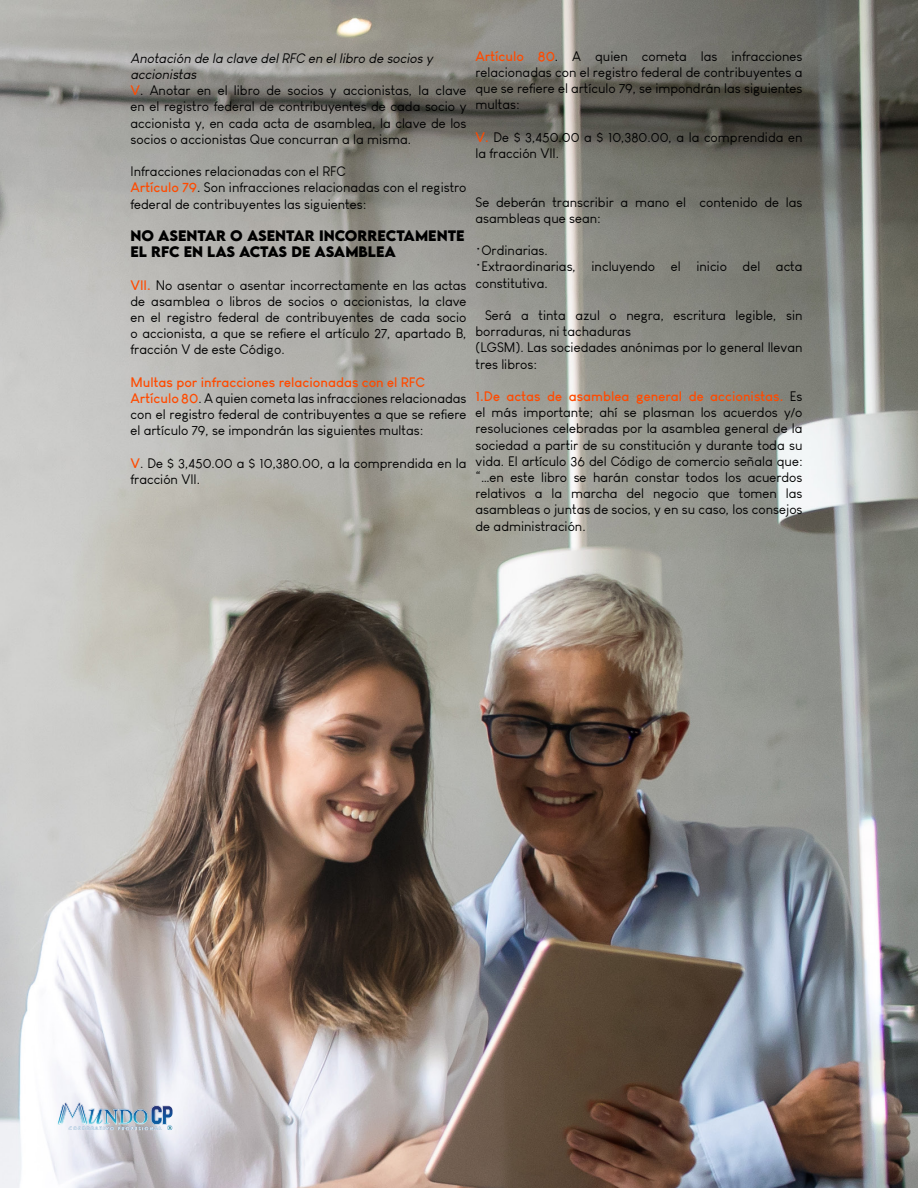
<style>
.page{position:relative;width:918px;height:1188px;background:#fff}
.page>*{position:absolute;margin:0;border:0;box-sizing:border-box;transform-origin:0 0}
.t1{font:13.5px/16.2px "Louis George Cafe";color:#000}
.t2{font:700 13.5px/16.2px "LEMONMILK";color:#000}
.t3{font:italic 13.5px/16.2px "Louis George Cafe";color:#000}
.t4{font:700 13.5px "Louis George Cafe";color:#ff4a00}
.s1{font-weight:700;color:#ff4a00}
</style>
<div class="page">
<img style="left:0;top:0;width:918px;height:1188px">
<img style="left:54px;top:1094px;width:123px;height:40px">
<p class="t3" style="left:131px;top:50px;width:307px">Anotación de la clave delRFC en ellibro de socios y accionistas</p>
<p class="t1" style="left:131px;top:82px;width:338px;text-align:justify"><span class="s1">V</span>. Anotar en el libro de socios y accionistas, la clave en el registro federal de contribuyentes de cada socio y accionista y, en cada acta de asamblea, la clave de los socios o accionistas Que concurran a la misma.</p>
<p class="t1" style="left:131px;top:163px;width:217px">Infracciones relacionadas con el RFC</p>
<p class="t1" style="left:131px;top:180px;width:338px"><span class="s1">Artículo 79</span>. Son infracciones relacionadas con el registro federal de contribuyentes las siguientes:</p>
<p class="t2" style="left:131px;top:228px;width:336px">NO ASENTAR O ASENTAR INCORRECTAMENTE<br>EL RFC</p>
<p class="t2" style="left:184px;top:244px;width:213px">EN LAS ACTAS DE ASAMBLEA</p>
<p class="t1" style="left:131px;top:277px;width:338px;text-align:justify"><span class="s1">VII.</span> No asentar o asentar incorrectamente en las actas de asamblea o libros de socios o accionistas, la clave en el registro federal de contribuyentes de cada socio o accionista, a que se refiere el artículo 27, apartado B, fracción V de este Código.</p>
<p class="t4" style="left:131px;top:373px;width:296px">Multas por infracciones relacionadas con el RFC</p>
<p class="t1" style="left:131px;top:390px;width:338px;text-align:justify"><span class="s1">Artículo 80</span>. A quien cometa las infracciones relacionadas con el registro federal de contribuyentes a que se refiere el artículo 79, se impondrán las siguientes multas:</p>
<p class="t1" style="left:131px;top:455px;width:338px"><span class="s1">V</span>. De $ 3,450.00 a $ 10,380.00, a la comprendida en la fracción VII.</p>
<p class="t1" style="left:476px;top:48px;width:329px;text-align:justify"><span class="s1">Artículo 80</span>. A quien cometa las infracciones relacionadas con el registro federal de contribuyentes a que se refiere el artículo 79, se impondrán las siguientes multas:</p>
<p class="t1" style="left:476px;top:129px;width:329px"><span class="s1">V.</span> De $ 3,450.00 a $ 10,380.00, a la comprendida en la fracción VII.</p>
<p class="t1" style="left:476px;top:194px;width:329px">Se deberán transcribir a mano el contenido de las asambleas que sean:</p>
<p class="t1" style="left:476px;top:242px;width:74px">•Ordinarias.</p>
<p class="t1" style="left:476px;top:259px;width:329px">•Extraordinarias, incluyendo el inicio del acta constitutiva.</p>
<p class="t1" style="left:476px;top:307px;width:329px;text-indent:10px">Será a tinta azul o negra, escritura legible, sin borraduras, ni tachaduras</p>
<p class="t1" style="left:476px;top:340px;width:328px">(LGSM). Las sociedades anónimas por lo general llevan tres libros:</p>
<p class="t1" style="left:476px;top:388px;width:329px;text-align:justify"><span class="s1">1.De actas de asamblea general de accionistas.</span> Es el más importante; ahí se plasman los acuerdos y/o resoluciones celebradas por la asamblea general de la sociedad a partir de su constitución y durante toda su vida. El artículo 36 del Código de comercio señala que: “…en este libro se harán constar todos los acuerdos relativos a la marcha del negocio que tomen las asambleas o juntas de socios, y en su caso, los consejos de administración.</p>
</div>
